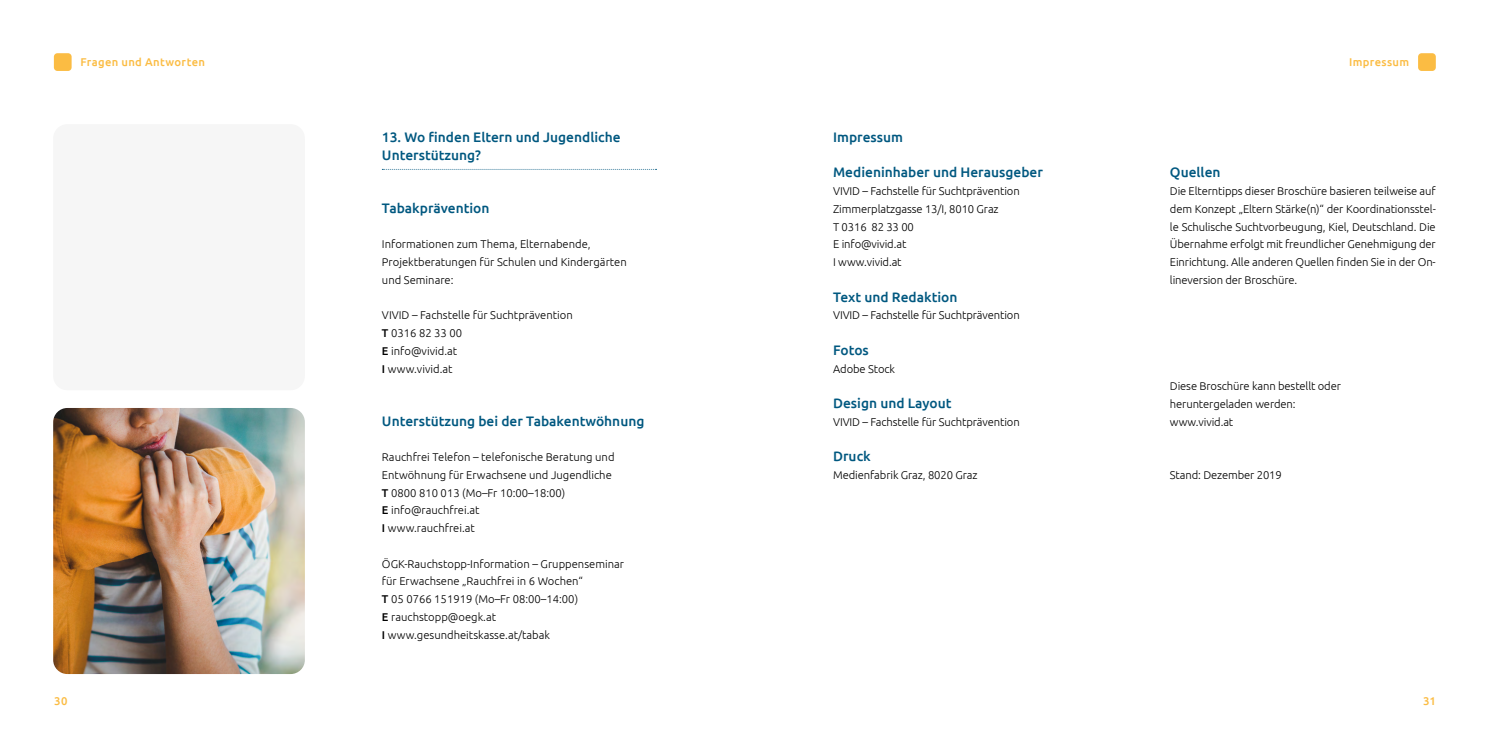
<style>
.page{position:relative;width:1489px;height:745px;background:#fff}
.page>*{position:absolute;margin:0;border:0;box-sizing:border-box;transform-origin:0 0}
.t1{font:500 13.75px/17.8px "Ubuntu";color:#005880}
.t2{font:300 11.25px/17.8px "Ubuntu";color:#000}
.t3{font:500 11.25px "Ubuntu";letter-spacing:.03em;color:#fbbc43}
.s1{font-weight:500}
</style>
<div class="page">
<div style="left:1417px;top:53px;width:18px;height:18px;background:#fbbc43;border-radius:4px"></div>
<div style="left:54px;top:53px;width:18px;height:18px;background:#fbbc43;border-radius:4px"></div>
<div style="left:53px;top:124px;width:252px;height:266px;background:#f6f6f6;border-radius:14px"></div>
<img style="left:53px;top:408px;width:252px;height:265px">
<svg style="left:382px;top:169px;width:274px;height:1px"></svg>
<p class="t3" style="left:80px;top:55px;width:126px">Fragen und Antworten</p>
<p class="t3" style="left:54px;top:693px;width:15px">30</p>
<p class="t1" style="left:382px;top:127px;width:240px">13. Wo finden Eltern und Jugendliche<br>Unterstützung?</p>
<p class="t1" style="left:382px;top:198px;width:109px">Tabakprävention</p>
<p class="t2" style="left:382px;top:235px;width:246px">Informationen zum Thema, Elternabende,<br>Projektberatungen für Schulen und Kindergärten und Seminare:</p>
<p class="t2" style="left:382px;top:306px;width:192px">VIVID – Fachstelle für Suchtprävention<br><span class="s1">T</span> 0316 82 33 00<br><span class="s1">E</span> info@vivid.at<br><span class="s1">I</span> www.vivid.at</p>
<p class="t1" style="left:382px;top:411px;width:264px">Unterstützung bei der Tabakentwöhnung</p>
<p class="t2" style="left:382px;top:447px;width:234px">Rauchfrei Telefon – telefonische Beratung und Entwöhnung für Erwachsene und Jugendliche <span class="s1">T</span> 0800 810 013 (Mo–Fr 10:00–18:00)<br><span class="s1">E</span> info@rauchfrei.at<br><span class="s1">I</span> www.rauchfrei.at</p>
<p class="t2" style="left:382px;top:554px;width:243px">ÖGK-Rauchstopp-Information – Gruppenseminar für Erwachsene „Rauchfrei in 6 Wochen“<br><span class="s1">T</span> 05 0766 151919 (Mo–Fr 08:00–14:00)<br><span class="s1">E</span> rauchstopp@oegk.at<br><span class="s1">I</span> www.gesundheitskasse.at/tabak</p>
<p class="t1" style="left:833px;top:127px;width:71px">Impressum</p>
<p class="t1" style="left:833px;top:163px;width:211px">Medieninhaber und Herausgeber</p>
<p class="t2" style="left:833px;top:182px;width:188px">VIVID – Fachstelle für Suchtprävention<br>Zimmerplatzgasse 13/I, 8010 Graz<br>T 0316 82 33 00<br>E info@vivid.at<br>I www.vivid.at</p>
<p class="t1" style="left:833px;top:287px;width:126px">Text und Redaktion</p>
<p class="t2" style="left:833px;top:306px;width:188px">VIVID – Fachstelle für Suchtprävention</p>
<p class="t1" style="left:833px;top:340px;width:37px">Fotos</p>
<p class="t2" style="left:833px;top:359px;width:63px">Adobe Stock</p>
<p class="t1" style="left:833px;top:393px;width:120px">Design und Layout</p>
<p class="t2" style="left:833px;top:412px;width:188px">VIVID – Fachstelle für Suchtprävention</p>
<p class="t1" style="left:833px;top:446px;width:39px">Druck</p>
<p class="t2" style="left:833px;top:465px;width:146px">Medienfabrik Graz, 8020 Graz</p>
<p class="t3" style="left:1348px;top:55px;width:62px">Impressum</p>
<p class="t1" style="left:1169px;top:163px;width:52px">Quellen</p>
<p class="t2" style="left:1169px;top:182px;width:267px;text-align:justify">Die Elterntipps dieser Broschüre basieren teilweise auf dem Konzept „Eltern Stärke(n)“ der Koordinationsstel&shy;le Schulische Suchtvorbeugung, Kiel, Deutschland. Die Übernahme erfolgt mit freundlicher Genehmigung der Einrichtung. Alle anderen Quellen finden Sie in der On&shy;lineversion der Broschüre.</p>
<p class="t2" style="left:1169px;top:377px;width:172px">Diese Broschüre kann bestellt oder heruntergeladen werden: www.vivid.at</p>
<p class="t2" style="left:1169px;top:465px;width:113px">Stand: Dezember 2019</p>
<p class="t3" style="left:1422px;top:693px;width:14px">31</p>
</div>
